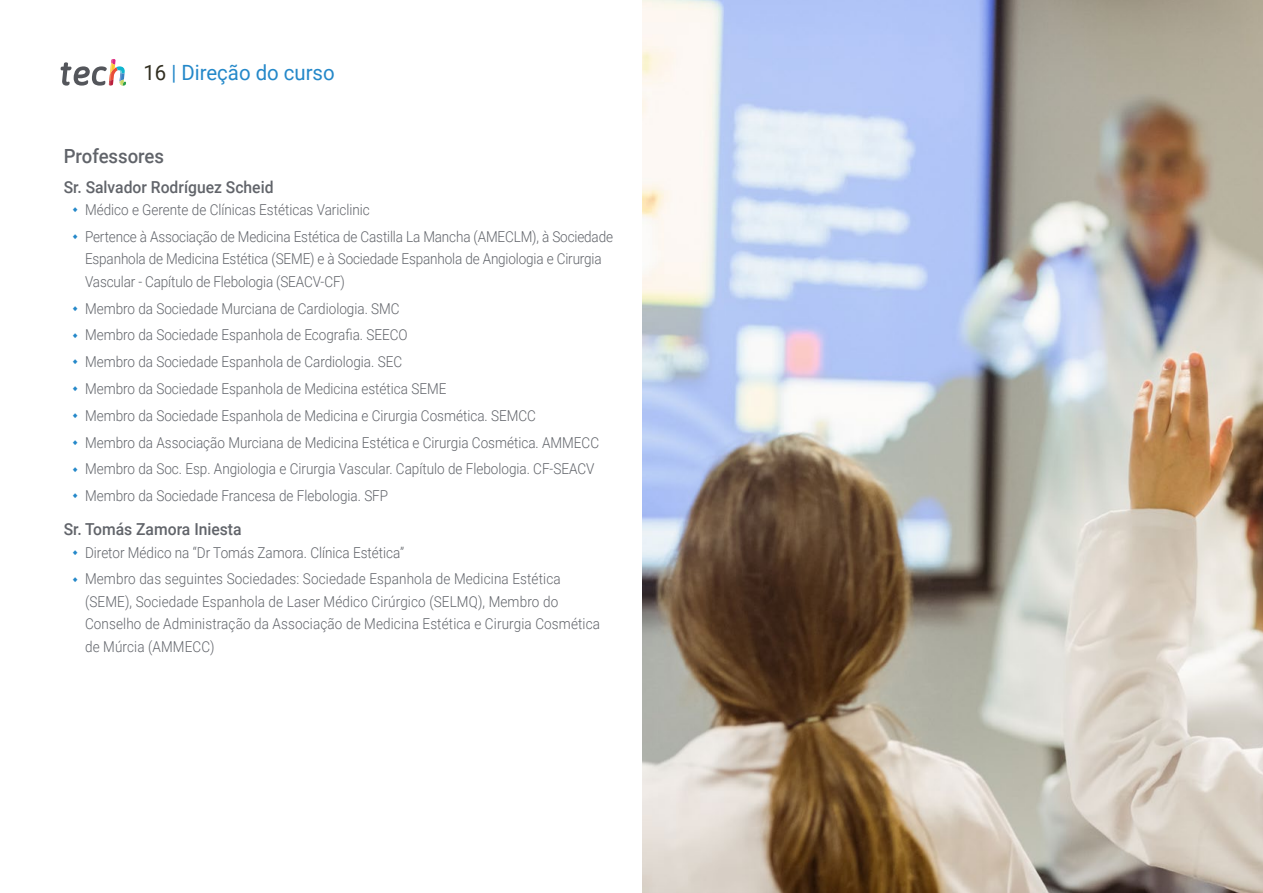
<style>
.page{position:relative;width:1263px;height:893px;background:#fff}
.page>*{position:absolute;margin:0;border:0;box-sizing:border-box;transform-origin:0 0}
.t1{font:21px "Roboto";color:#2488c9}
.t2{font:500 19.5px "Roboto";color:#61646a;scale:.95 1}
.t3{font:500 16.5px "Roboto";color:#61646a;scale:.95 1}
.t4{font:300 15px/26.7px "Roboto";color:#61646a;scale:.9 1}
.s1{color:#312e20}
</style>
<div class="page">
<svg style="left:61px;top:59px;width:65px;height:27px"></svg>
<img style="left:642px;top:0;width:621px;height:893px">
<h1 class="t1" style="left:144px;top:57px;width:193px"><span class="s1">16</span> | Direção do curso</h1>
<h2 class="t2" style="left:64px;top:143px;width:107px">Professores</h2>
<p class="t3" style="left:64px;top:175px;width:222px">Sr. Salvador Rodríguez Scheid</p>
<p class="t4" style="left:85px;top:196px;width:588px">Médico e Gerente de Clínicas Estéticas Variclinic<br>Pertence à Associação de Medicina Estética de Castilla La Mancha (AMECLM), à Sociedade</p>
<p class="t4" style="left:85px;top:247px;width:576px;line-height:22.5px">Espanhola de Medicina Estética (SEME) e à Sociedade Espanhola de Angiologia e Cirurgia<br>Vascular - Capítulo de Flebologia (SEACV-CF)</p>
<p class="t4" style="left:85px;top:294px;width:573px">Membro da Sociedade Murciana de Cardiologia. SMC<br>Membro da Sociedade Espanhola de Ecografia. SEECO<br>Membro da Sociedade Espanhola de Cardiologia. SEC<br>Membro da Sociedade Espanhola de Medicina estética SEME<br>Membro da Sociedade Espanhola de Medicina e Cirurgia Cosmética. SEMCC<br>Membro da Associação Murciana de Medicina Estética e Cirurgia Cosmética. AMMECC Membro da Soc. Esp. Angiologia e Cirurgia Vascular. Capítulo de Flebologia. CF-SEACV Membro da Sociedade Francesa de Flebologia. SFP</p>
<p class="t3" style="left:64px;top:518px;width:189px">Sr. Tomás Zamora Iniesta</p>
<p class="t4" style="left:85px;top:538px;width:530px">Diretor Médico na “Dr Tomás Zamora. Clínica Estética”<br>Membro das seguintes Sociedades: Sociedade Espanhola de Medicina Estética</p>
<p class="t4" style="left:85px;top:590px;width:574px;line-height:22.5px">(SEME), Sociedade Espanhola de Laser Médico Cirúrgico (SELMQ), Membro do<br>Conselho de Administração da Associação de Medicina Estética e Cirurgia Cosmética de Múrcia (AMMECC)</p>
</div>
